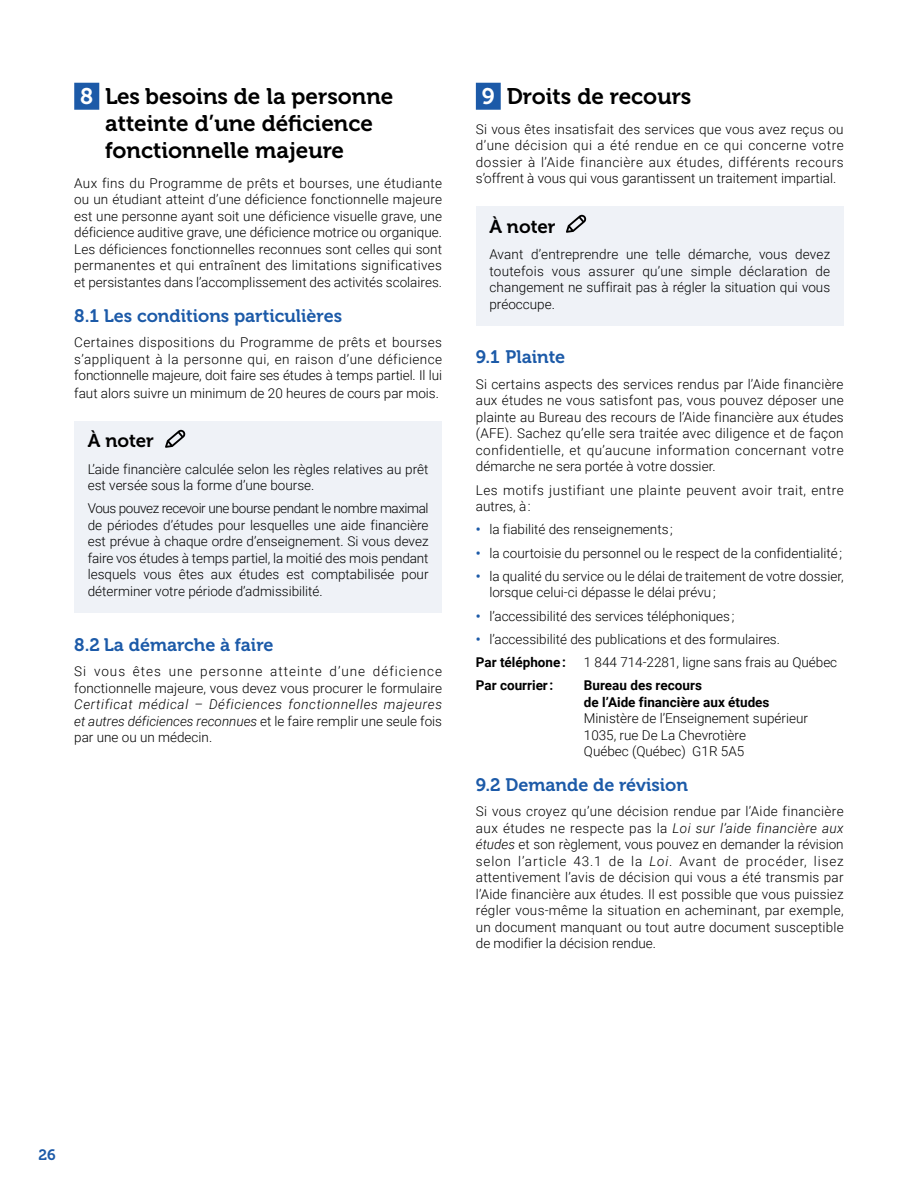
<style>
.page{position:relative;width:918px;height:1188px;background:#fff}
.page>*{position:absolute;margin:0;border:0;box-sizing:border-box;transform-origin:0 0}
.t1{font:22.5px/27px "Museo 700";color:#000}
.t2{font:18.75px "Museo 700";color:#000}
.t3{font:18px "Museo 700";color:#1c5aa8}
.t4{font:15px "Museo 700";color:#1c5aa8}
.t5{font:300 13.5px/16.5px "Roboto";color:#000;text-align:justify}
.t6{font:300 13.5px/16.5px "Roboto";letter-spacing:.035em;color:#000}
.t7{font:700 13.5px "Roboto";color:#000}
.s1{color:#fff}
.s2{font-style:italic}
.s3{font-weight:700;color:#1c5aa8}
.s4{font-weight:700}
</style>
<div class="page">
<div style="left:74px;top:83px;width:25px;height:27px;background:#1c5aa8"></div>
<div style="left:74px;top:421px;width:368px;height:44px;background:#eff2f7"></div>
<div style="left:74px;top:454px;width:368px;height:53px;background:#eff2f7"></div>
<div style="left:74px;top:493px;width:368px;height:120px;background:#eff2f7"></div>
<div style="left:476px;top:83px;width:25px;height:27px;background:#1c5aa8"></div>
<div style="left:476px;top:207px;width:368px;height:44px;background:#eff2f7"></div>
<div style="left:476px;top:239px;width:368px;height:87px;background:#eff2f7"></div>
<svg style="left:165px;top:430px;width:21px;height:18px"></svg>
<svg style="left:566px;top:215px;width:21px;height:18px"></svg>
<h3 class="t1" style="left:105px;top:83px;width:290px;text-indent:-25px"><span class="s1">8</span> Les besoins de la personne atteinte d’une déficience fonctionnelle majeure</h3>
<p class="t5" style="left:74px;top:174px;width:369px">Aux fins du Programme de prêts et bourses, une étudiante ou un étudiant atteint d’une déficience fonctionnelle majeure est une personne ayant soit une déficience visuelle grave, une déficience auditive grave, une déficience motrice ou organique.<br>Les déficiences fonctionnelles reconnues sont celles qui sont permanentes et qui entraînent des limitations significatives et persistantes dans l’accomplissement des activités scolaires.</p>
<h4 class="t3" style="left:74px;top:306px;width:269px">8.1 Les conditions particulières</h4>
<p class="t5" style="left:74px;top:334px;width:369px">Certaines dispositions du Programme de prêts et bourses s’appliquent à la personne qui, en raison d’une déficience fonctionnelle majeure, doit faire ses études à temps partiel. Il lui faut alors suivre un minimum de 20 heures de cours par mois.</p>
<p class="t2" style="left:88px;top:430px;width:68px">À noter</p>
<p class="t5" style="left:88px;top:460px;width:342px">L’aide financière calculée selon les règles relatives au prêt est versée sous la forme d’une bourse.</p>
<p class="t5" style="left:88px;top:500px;width:342px">Vous pouvez recevoir une bourse pendant le nombre maximal de périodes d’études pour lesquelles une aide financière est prévue à chaque ordre d’enseignement. Si vous devez faire vos études à temps partiel, la moitié des mois pendant lesquels vous êtes aux études est comptabilisée pour déterminer votre période d’admissibilité.</p>
<h4 class="t3" style="left:74px;top:634px;width:201px">8.2 La démarche à faire</h4>
<p class="t5" style="left:74px;top:662px;width:369px">Si vous êtes une personne atteinte d’une déficience fonctionnelle majeure, vous devez vous procurer le formulaire <span class="s2">Certificat médical – Déficiences fonctionnelles majeures et autres déficiences reconnues</span> et le faire remplir une seule fois par une ou un médecin.</p>
<h3 class="t1" style="left:482px;top:83px;width:211px"><span class="s1">9</span> Droits de recours</h3>
<p class="t5" style="left:476px;top:120px;width:369px">Si vous êtes insatisfait des services que vous avez reçus ou d’une décision qui a été rendue en ce qui concerne votre dossier à l’Aide financière aux études, différents recours s’offrent à vous qui vous garantissent un traitement impartial.</p>
<p class="t2" style="left:489px;top:216px;width:68px">À noter</p>
<p class="t5" style="left:489px;top:246px;width:342px">Avant d’entreprendre une telle démarche, vous devez toutefois vous assurer qu’une simple déclaration de changement ne suffirait pas à régler la situation qui vous préoccupe.</p>
<h4 class="t3" style="left:476px;top:347px;width:91px">9.1 Plainte</h4>
<p class="t5" style="left:476px;top:375px;width:369px">Si certains aspects des services rendus par l’Aide financière aux études ne vous satisfont pas, vous pouvez déposer une plainte au Bureau des recours de l’Aide financière aux études (AFE). Sachez qu’elle sera traitée avec diligence et de façon confidentielle, et qu’aucune information concernant votre démarche ne sera portée à votre dossier.</p>
<p class="t6" style="left:476px;top:481px;width:369px">Les motifs justifiant une plainte peuvent avoir trait, entre autres, à :</p>
<p class="t5" style="left:476px;top:521px;width:198px"><span class="s3">•</span> la fiabilité des renseignements ;</p>
<p class="t5" style="left:476px;top:544px;width:368px"><span class="s3">•</span> la courtoisie du personnel ou le respect de la confidentialité ;</p>
<p class="t5" style="left:489px;top:567px;width:356px;text-indent:-14px"><span class="s3">•</span> la qualité du service ou le délai de traitement de votre dossier, lorsque celui-ci dépasse le délai prévu ;</p>
<p class="t5" style="left:476px;top:607px;width:260px"><span class="s3">•</span> l’accessibilité des services téléphoniques ;</p>
<p class="t5" style="left:476px;top:630px;width:306px"><span class="s3">•</span> l’accessibilité des publications et des formulaires.</p>
<p class="t7" style="left:476px;top:653px;width:92px">Par téléphone :</p>
<p class="t5" style="left:584px;top:654px;width:255px">1 844 714-2281, ligne sans frais au Québec</p>
<p class="t7" style="left:476px;top:676px;width:79px">Par courrier :</p>
<p class="t5" style="left:584px;top:677px;width:226px;text-align:left"><span class="s4">Bureau des recours<br>de l’Aide financière aux études<br></span>Ministère de l’Enseignement supérieur<br>1035, rue De La Chevrotière<br>Québec (Québec) G1R 5A5</p>
<h4 class="t3" style="left:476px;top:775px;width:214px">9.2 Demande de révision</h4>
<p class="t5" style="left:476px;top:803px;width:369px">Si vous croyez qu’une décision rendue par l’Aide financière aux études ne respecte pas la <span class="s2">Loi sur l’aide financière aux études</span> et son règlement, vous pouvez en demander la révision selon l’article 43.1 de la <span class="s2">Loi</span>. Avant de procéder, lisez attentivement l’avis de décision qui vous a été transmis par l’Aide financière aux études. Il est possible que vous puissiez régler vous-même la situation en acheminant, par exemple, un document manquant ou tout autre document susceptible de modifier la décision rendue.</p>
<p class="t4" style="left:39px;top:1146px;width:19px">26</p>
</div>
